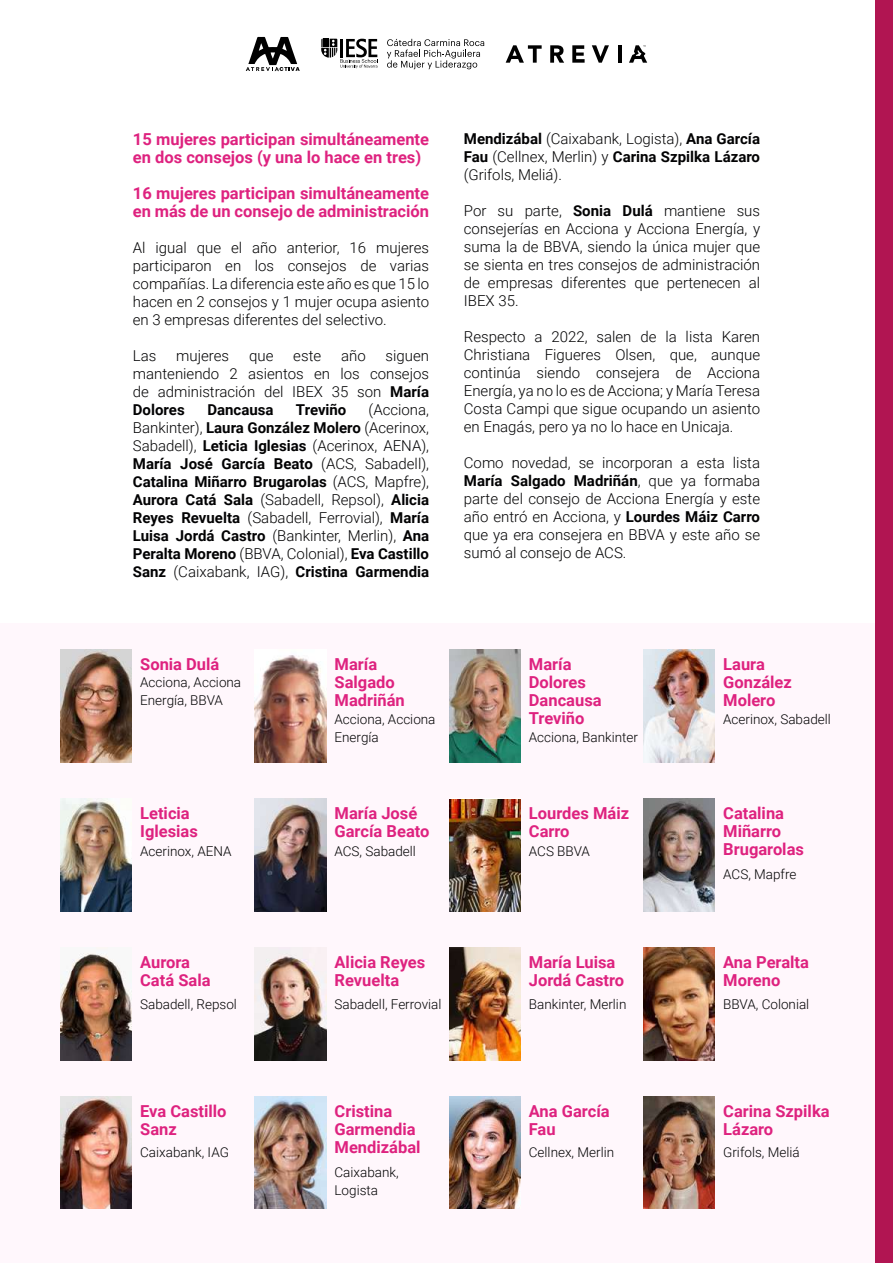
<style>
.page{position:relative;width:893px;height:1263px;background:#fff}
.page>*{position:absolute;margin:0;border:0;box-sizing:border-box;transform-origin:0 0}
.t1{font:700 16.5px/18px "Roboto";color:#de227f}
.t2{font:300 15px/18px "Roboto";color:#020203;text-align:justify}
.t3{font:700 15px "Roboto";color:#020203}
.t4{font:300 13.5px/18px "Roboto";color:#020203}
.s1{font-weight:700}
.s2{font-weight:700;color:#030304}
</style>
<div class="page">
<svg style="left:321px;top:39px;width:57px;height:29px"></svg>
<svg style="left:387px;top:39px;width:97px;height:30px"></svg>
<svg style="left:550px;top:45px;width:14px;height:18px"></svg>
<svg style="left:572px;top:45px;width:13px;height:18px"></svg>
<svg style="left:592px;top:45px;width:17px;height:18px"></svg>
<hr style="left:618px;top:45px;width:3px;height:18px;background:#000">
<svg style="left:506px;top:45px;width:36px;height:18px"></svg>
<svg style="left:629px;top:45px;width:18px;height:18px"></svg>
<svg style="left:246px;top:37px;width:54px;height:34px"></svg>
<div style="left:0;top:623px;width:893px;height:640px;background:#fff7fc"></div>
<img style="left:60px;top:649px;width:72px;height:113px">
<img style="left:255px;top:655px;width:71px;height:107px">
<img style="left:449px;top:649px;width:71px;height:113px">
<img style="left:643px;top:649px;width:72px;height:113px">
<img style="left:60px;top:798px;width:72px;height:113px">
<img style="left:255px;top:798px;width:71px;height:113px">
<img style="left:449px;top:799px;width:71px;height:112px">
<img style="left:643px;top:798px;width:72px;height:113px">
<img style="left:60px;top:953px;width:72px;height:107px">
<img style="left:255px;top:947px;width:71px;height:113px">
<img style="left:449px;top:947px;width:71px;height:113px">
<img style="left:643px;top:947px;width:72px;height:113px">
<img style="left:60px;top:1096px;width:72px;height:113px">
<img style="left:255px;top:1096px;width:71px;height:113px">
<img style="left:449px;top:1096px;width:71px;height:113px">
<img style="left:643px;top:1096px;width:72px;height:113px">
<div style="left:875px;top:0;width:18px;height:1263px;background:#b11552"></div>
<p class="t1" style="left:133px;top:129px;width:298px">15 mujeres participan simultáneamente en dos consejos (y una lo hace en tres)</p>
<p class="t1" style="left:133px;top:183px;width:298px">16 mujeres participan simultáneamente en más de un consejo de administración</p>
<p class="t2" style="left:133px;top:238px;width:298px">Al igual que el año anterior, 16 mujeres participaron en los consejos de varias compañías. La diferencia este año es que 15 lo hacen en 2 consejos y 1 mujer ocupa asiento en 3 empresas diferentes del selectivo.</p>
<p class="t2" style="left:133px;top:346px;width:25px">Las</p>
<p class="t2" style="left:176px;top:346px;width:54px">mujeres</p>
<p class="t2" style="left:249px;top:346px;width:26px">que</p>
<p class="t2" style="left:293px;top:346px;width:29px">este</p>
<p class="t2" style="left:341px;top:346px;width:26px">año</p>
<p class="t2" style="left:133px;top:346px;width:298px;text-indent:253px">siguen manteniendo 2 asientos en los consejos de administración del IBEX 35 son <span class="s1">María Dolores</span></p>
<p class="t2" style="left:133px;top:400px;width:298px;text-indent:236px">(Acciona, Bankinter), <span class="s2">Laura González Molero</span> (Acerinox, Sabadell), <span class="s1">Leticia Iglesias</span> (Acerinox, AENA), <span class="s1">María José García Beato</span> (ACS, Sabadell), <span class="s1">Catalina Miñarro Brugarolas</span> (ACS, Mapfre), <span class="s1">Aurora Catá Sala</span> (Sabadell, Repsol), <span class="s1">Alicia Reyes Revuelta</span> (Sabadell, Ferrovial), <span class="s1">María Luisa Jordá Castro</span> (Bankinter, Merlin), <span class="s1">Ana Peralta Moreno</span> (BBVA, Colonial), <span class="s1">Eva Castillo Sanz</span> (Caixabank, IAG), <span class="s1">Cristina Garmendia</span></p>
<p class="t3" style="left:207px;top:399px;width:68px">Dancausa</p>
<p class="t3" style="left:296px;top:399px;width:52px">Treviño</p>
<p class="t2" style="left:464px;top:129px;width:298px"><span class="s1">Mendizábal</span> (Caixabank, Logista), <span class="s1">Ana García Fau</span> (Cellnex, Merlin) y <span class="s1">Carina Szpilka Lázaro </span>(Grifols, Meliá).</p>
<p class="t2" style="left:464px;top:201px;width:298px">Por su parte, <span class="s1">Sonia Dulá</span> mantiene sus consejerías en Acciona y Acciona Energía, y suma la de BBVA, siendo la única mujer que se sienta en tres consejos de administración de empresas diferentes que pertenecen al IBEX 35.</p>
<p class="t2" style="left:464px;top:327px;width:298px">Respecto a 2022, salen de la lista Karen Christiana Figueres Olsen, que, aunque continúa siendo consejera de Acciona Energía, ya no lo es de Acciona; y María Teresa Costa Campi que sigue ocupando un asiento en Enagás, pero ya no lo hace en Unicaja.</p>
<p class="t2" style="left:464px;top:453px;width:298px">Como novedad, se incorporan a esta lista <span class="s1">María Salgado Madriñán</span>, que ya formaba parte del consejo de Acciona Energía y este año entró en Acciona, y <span class="s1">Lourdes Máiz Carro </span>que ya era consejera en BBVA y este año se sumó al consejo de ACS.</p>
<p class="t1" style="left:140px;top:655px;width:81px">Sonia Dulá</p>
<p class="t1" style="left:335px;top:655px;width:72px">María<br>Salgado<br>Madriñán</p>
<p class="t1" style="left:529px;top:655px;width:74px">María<br>Dolores<br>Dancausa<br>Treviño</p>
<p class="t1" style="left:723px;top:655px;width:70px">Laura<br>González<br>Molero</p>
<p class="t4" style="left:140px;top:673px;width:103px">Acciona, Acciona<br>Energía, BBVA</p>
<p class="t4" style="left:723px;top:710px;width:109px">Acerinox, Sabadell</p>
<p class="t4" style="left:335px;top:710px;width:103px">Acciona, Acciona<br>Energía</p>
<p class="t4" style="left:529px;top:728px;width:111px">Acciona, Bankinter</p>
<p class="t1" style="left:140px;top:804px;width:59px">Leticia<br>Iglesias</p>
<p class="t1" style="left:335px;top:804px;width:96px">María José<br>García Beato</p>
<p class="t1" style="left:529px;top:804px;width:102px">Lourdes Máiz<br>Carro</p>
<p class="t1" style="left:723px;top:804px;width:62px">Catalina<br>Miñarro</p>
<p class="t4" style="left:140px;top:842px;width:93px">Acerinox, AENA</p>
<p class="t4" style="left:335px;top:842px;width:83px">ACS, Sabadell</p>
<p class="t4" style="left:529px;top:842px;width:63px">ACS BBVA</p>
<p class="t1" style="left:723px;top:840px;width:82px">Brugarolas</p>
<p class="t4" style="left:723px;top:865px;width:75px">ACS, Mapfre</p>
<p class="t1" style="left:140px;top:953px;width:72px">Aurora<br>Catá Sala</p>
<p class="t1" style="left:335px;top:953px;width:92px">Alicia Reyes<br>Revuelta</p>
<p class="t1" style="left:529px;top:953px;width:97px">María Luisa<br>Jordá Castro</p>
<p class="t1" style="left:723px;top:953px;width:87px">Ana Peralta<br>Moreno</p>
<p class="t4" style="left:140px;top:994px;width:98px">Sabadell, Repsol</p>
<p class="t4" style="left:335px;top:994px;width:108px">Sabadell, Ferrovial</p>
<p class="t4" style="left:529px;top:994px;width:99px">Bankinter, Merlin</p>
<p class="t4" style="left:723px;top:994px;width:88px">BBVA, Colonial</p>
<p class="t1" style="left:140px;top:1102px;width:88px">Eva Castillo<br>Sanz</p>
<p class="t1" style="left:335px;top:1102px;width:88px">Cristina<br>Garmendia<br>Mendizábal</p>
<p class="t1" style="left:529px;top:1102px;width:82px">Ana García<br>Fau</p>
<p class="t1" style="left:723px;top:1102px;width:108px">Carina Szpilka<br>Lázaro</p>
<p class="t4" style="left:529px;top:1143px;width:87px">Cellnex, Merlin</p>
<p class="t4" style="left:723px;top:1143px;width:78px">Grifols, Meliá</p>
<p class="t4" style="left:140px;top:1143px;width:90px">Caixabank, IAG</p>
<p class="t4" style="left:335px;top:1162px;width:66px">Caixabank,<br>Logista</p>
</div>
